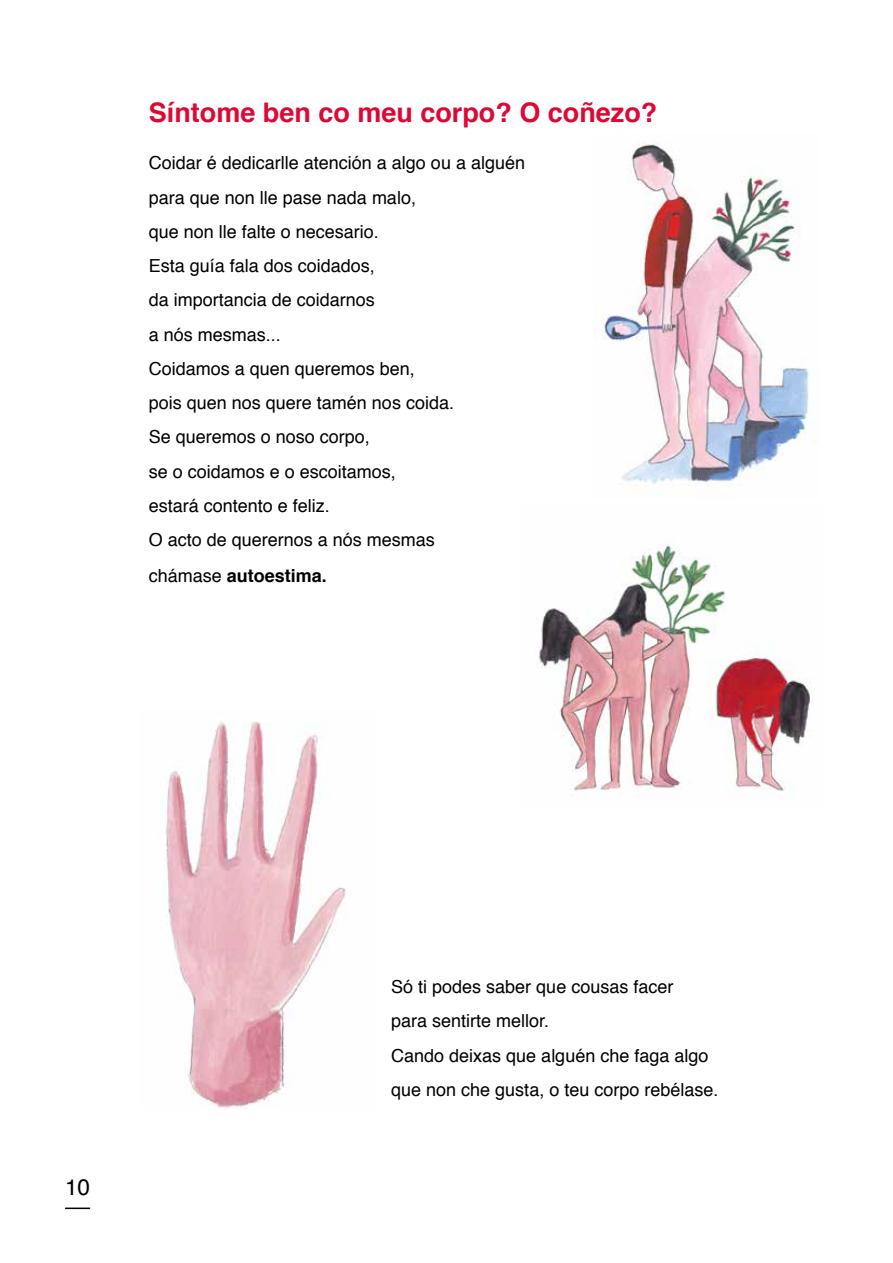
<style>
.page{position:relative;width:893px;height:1263px;background:#fff}
.page>*{position:absolute;margin:0;border:0;box-sizing:border-box;transform-origin:0 0}
.t1{font:700 27px "Helvetica";color:#dd0934}
.t2{font:22.5px "Helvetica";color:#000}
.t3{font:18px/34.3px "Helvetica";color:#000}
.s1{font-weight:700}
</style>
<div class="page">
<hr style="left:65px;top:1207px;width:25px;height:2px;background:#000">
<img style="left:597px;top:143px;width:221px;height:344px">
<img style="left:538px;top:545px;width:274px;height:251px">
<img style="left:166px;top:721px;width:180px;height:388px">
<h1 class="t1" style="left:149px;top:91px;width:510px">Síntome ben co meu corpo? O coñezo?</h1>
<p class="t3" style="left:149px;top:146px;width:378px">Coidar é dedicarlle atención a algo ou a alguén para que non lle pase nada malo,<br>que non lle falte o necesario.<br>Esta guía fala dos coidados,<br>da importancia de coidarnos<br>a nós mesmas...<br>Coidamos a quen queremos ben,<br>pois quen nos quere tamén nos coida.<br>Se queremos o noso corpo,<br>se o coidamos e o escoitamos,<br>estará contento e feliz.<br>O acto de querernos a nós mesmas<br>chámase <span class="s1">autoestima.</span></p>
<p class="t2" style="left:65px;top:1169px;width:27px">10</p>
<p class="t3" style="left:391px;top:970px;width:329px">Só ti podes saber que cousas facer<br>para sentirte mellor.<br>Cando deixas que alguén che faga algo que non che gusta, o teu corpo rebélase.</p>
</div>
